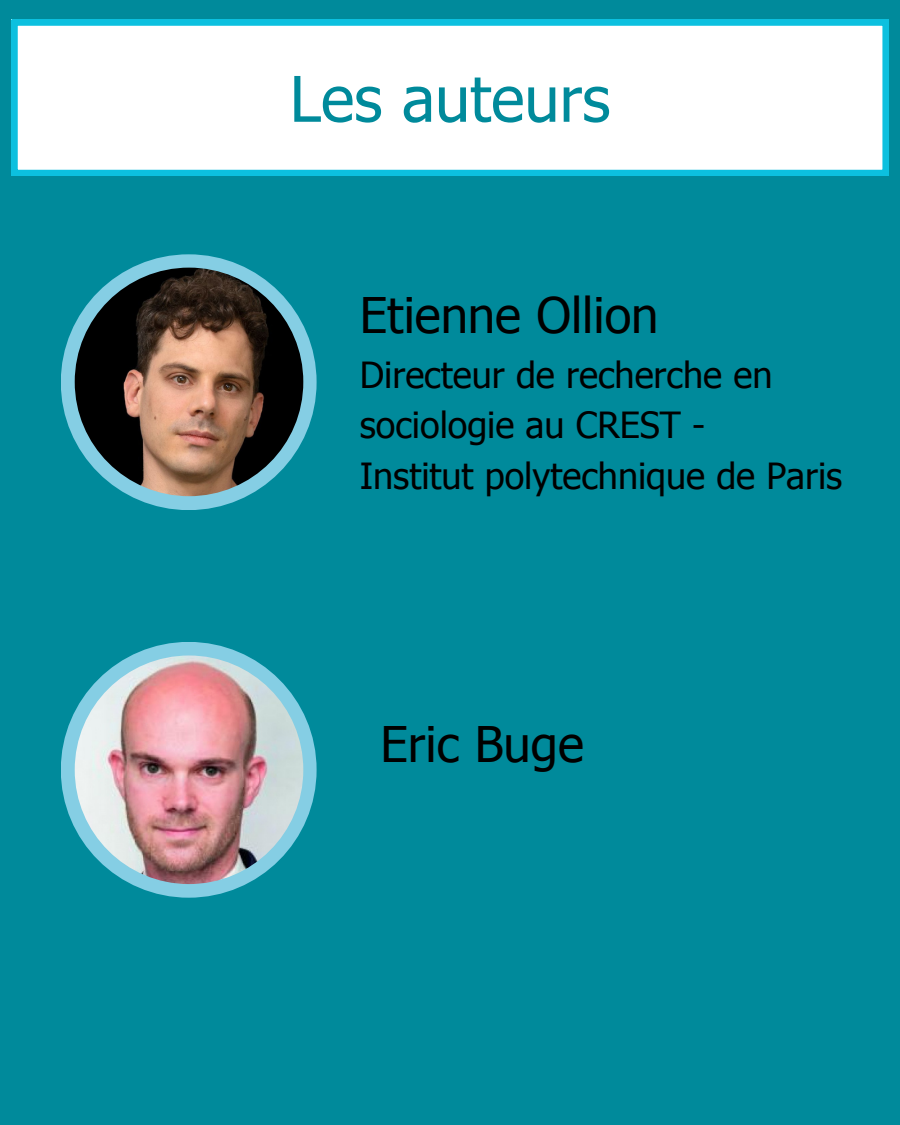
<style>
.page{position:relative;width:900px;height:1125px;background:#008a9b}
.page>*{position:absolute;margin:0;border:0;box-sizing:border-box;transform-origin:0 0}
.t1{font:63px "Tahoma";color:#008a9b}
.t2{font:49px "Tahoma";color:#000}
.t3{font:36px/50.2px "Tahoma";color:#000}
</style>
<div class="page">
<svg style="left:11px;top:19px;width:875px;height:4px"></svg>
<div style="left:61px;top:254px;width:256px;height:256px;background:#85cee4;border-radius:50%"></div>
<svg style="left:12px;top:20px;width:876px;height:156px"></svg>
<img style="left:75px;top:268px;width:228px;height:228px;border-radius:50%">
<div style="left:61px;top:642px;width:256px;height:256px;background:#85cee4;border-radius:50%"></div>
<img style="left:75px;top:656px;width:228px;height:228px;border-radius:50%">
<h1 class="t1" style="left:290px;top:59px;width:322px">Les auteurs</h1>
<h2 class="t2" style="left:360px;top:284px;width:300px">Etienne Ollion</h2>
<p class="t3" style="left:360px;top:349px;width:484px">Directeur de recherche en sociologie au CREST -<br>Institut polytechnique de Paris</p>
<h2 class="t2" style="left:380px;top:713px;width:205px">Eric Buge</h2>
</div>
